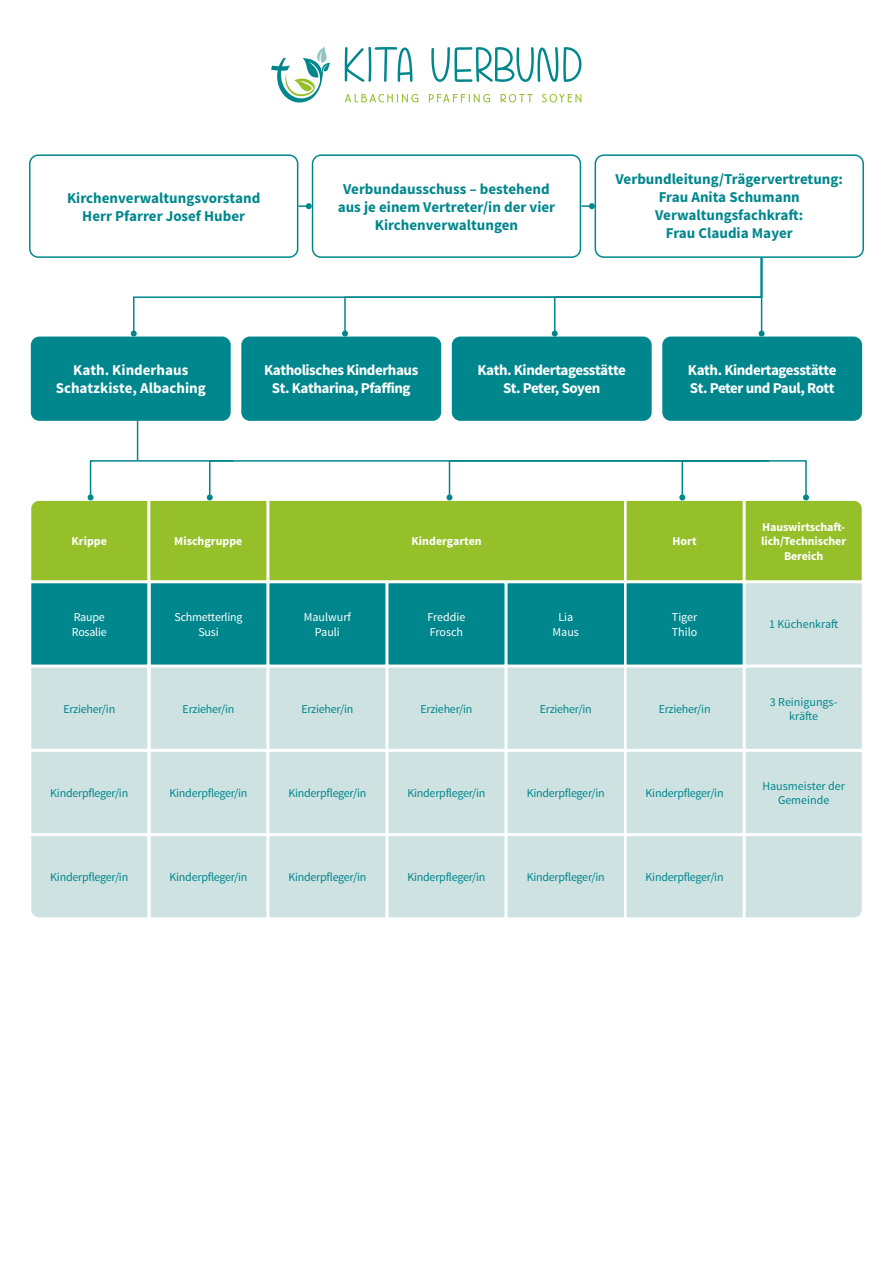
<style>
.page{position:relative;width:893px;height:1263px;background:#fff}
.page>*{position:absolute;margin:0;border:0;box-sizing:border-box;transform-origin:0 0}
.t1{font:700 15px/18px "Source Sans Pro";color:#00878d;text-align:center}
.t2{font:700 15px/18px "Source Sans Pro";letter-spacing:-.03em;color:#fff;text-align:center}
.t3{font:700 15px/18px "Source Sans Pro";color:#fff;text-align:center}
.t4{font:12px "Source Sans Pro";letter-spacing:-.02em;color:#00878d}
.t5{font:12px/14.4px "Source Sans Pro";letter-spacing:-.01em;color:#fff;text-align:center}
.t6{font:700 12px/14.4px "Source Sans Pro";letter-spacing:-.01em;color:#fff;text-align:center}
.t7{font:12px/14.4px "Source Sans Pro";color:#00878d;text-align:center}
</style>
<div class="page">
<svg style="left:271px;top:47px;width:60px;height:55px"></svg>
<svg style="left:345px;top:47px;width:236px;height:35px"></svg>
<svg style="left:542px;top:94px;width:39px;height:8px"></svg>
<svg style="left:500px;top:94px;width:33px;height:8px"></svg>
<svg style="left:429px;top:94px;width:61px;height:8px"></svg>
<svg style="left:345px;top:94px;width:73px;height:8px"></svg>
<hr style="left:137px;top:421px;width:1px;height:39px;background:#00878d">
<svg style="left:31px;top:459px;width:831px;height:459px;background:#aad2b9"></svg>
<div style="left:31px;top:337px;width:200px;height:84px;background:#00878d;border-radius:9px"></div>
<div style="left:241px;top:337px;width:200px;height:84px;background:#00878d;border-radius:9px"></div>
<div style="left:452px;top:337px;width:200px;height:84px;background:#00878d;border-radius:9px"></div>
<div style="left:662px;top:337px;width:200px;height:84px;background:#00878d;border-radius:9px"></div>
<div style="left:29px;top:154px;width:269px;height:104px;border:2px solid #00878d;border-radius:9px"></div>
<div style="left:312px;top:154px;width:269px;height:104px;border:2px solid #00878d;border-radius:9px"></div>
<div style="left:595px;top:154px;width:269px;height:104px;border:2px solid #00878d;border-radius:9px"></div>
<svg style="left:132px;top:256px;width:210px;height:75px"></svg>
<svg style="left:131px;top:331px;width:6px;height:6px"></svg>
<svg style="left:342px;top:256px;width:423px;height:81px"></svg>
<svg style="left:298px;top:203px;width:14px;height:6px"></svg>
<svg style="left:581px;top:203px;width:14px;height:6px"></svg>
<p class="t1" style="left:67px;top:189px;width:195px">Kirchenverwaltungsvorstand<br>Herr Pfarrer Josef Huber</p>
<p class="t1" style="left:338px;top:180px;width:219px">Verbundausschuss – bestehend aus je einem Vertreter/in der vier<br>Kirchenverwaltungen</p>
<p class="t1" style="left:616px;top:171px;width:229px">Verbundleitung/Trägervertretung:<br>Frau Anita Schumann<br>Verwaltungsfachkraft:<br>Frau Claudia Mayer</p>
<p class="t3" style="left:56px;top:362px;width:152px">Kath. Kinderhaus<br>Schatzkiste, Albaching</p>
<p class="t2" style="left:264px;top:362px;width:156px">Katholisches Kinderhaus<br>St. Katharina, Pfaffing</p>
<p class="t2" style="left:477px;top:362px;width:150px">Kath. Kindertagesstätte<br>St. Peter, Soyen</p>
<p class="t2" style="left:688px;top:362px;width:150px;text-align:left">Kath. Kindertagesstätte<br>St. Peter und Paul, Rott</p>
<p class="t6" style="left:72px;top:534px;width:37px">Krippe</p>
<p class="t6" style="left:174px;top:534px;width:70px">Mischgruppe</p>
<p class="t6" style="left:412px;top:534px;width:72px">Kindergarten</p>
<p class="t6" style="left:673px;top:534px;width:26px">Hort</p>
<p class="t6" style="left:761px;top:520px;width:86px">Hauswirtschaft&shy;lich/Technischer<br>Bereich</p>
<p class="t5" style="left:72px;top:610px;width:36px;text-align:left">Raupe<br>Rosalie</p>
<p class="t5" style="left:175px;top:610px;width:69px">Schmetterling<br>Susi</p>
<p class="t5" style="left:304px;top:610px;width:49px">Maulwurf<br>Pauli</p>
<p class="t5" style="left:428px;top:610px;width:39px;text-align:left">Freddie<br>Frosch</p>
<p class="t5" style="left:553px;top:610px;width:28px">Lia<br>Maus</p>
<p class="t5" style="left:672px;top:610px;width:27px;text-align:left">Tiger<br>Thilo</p>
<p class="t7" style="left:769px;top:617px;width:71px">1 Küchenkraft</p>
<p class="t4" style="left:63px;top:701px;width:53px">Erzieher/in</p>
<p class="t4" style="left:183px;top:701px;width:53px">Erzieher/in</p>
<p class="t4" style="left:301px;top:701px;width:53px">Erzieher/in</p>
<p class="t4" style="left:421px;top:701px;width:53px">Erzieher/in</p>
<p class="t4" style="left:540px;top:701px;width:53px">Erzieher/in</p>
<p class="t4" style="left:659px;top:701px;width:53px">Erzieher/in</p>
<p class="t7" style="left:770px;top:694px;width:69px">3 Reinigungs&shy;kräfte</p>
<p class="t4" style="left:50px;top:785px;width:79px">Kinderpfleger/in</p>
<p class="t4" style="left:170px;top:785px;width:79px">Kinderpfleger/in</p>
<p class="t4" style="left:288px;top:785px;width:79px">Kinderpfleger/in</p>
<p class="t4" style="left:407px;top:785px;width:79px">Kinderpfleger/in</p>
<p class="t4" style="left:527px;top:785px;width:79px">Kinderpfleger/in</p>
<p class="t4" style="left:646px;top:785px;width:79px">Kinderpfleger/in</p>
<p class="t7" style="left:762px;top:779px;width:84px">Hausmeister der<br>Gemeinde</p>
<p class="t4" style="left:50px;top:870px;width:79px">Kinderpfleger/in</p>
<p class="t4" style="left:170px;top:870px;width:79px">Kinderpfleger/in</p>
<p class="t4" style="left:288px;top:870px;width:79px">Kinderpfleger/in</p>
<p class="t4" style="left:407px;top:870px;width:79px">Kinderpfleger/in</p>
<p class="t4" style="left:527px;top:870px;width:79px">Kinderpfleger/in</p>
<p class="t4" style="left:646px;top:870px;width:79px">Kinderpfleger/in</p>
</div>
